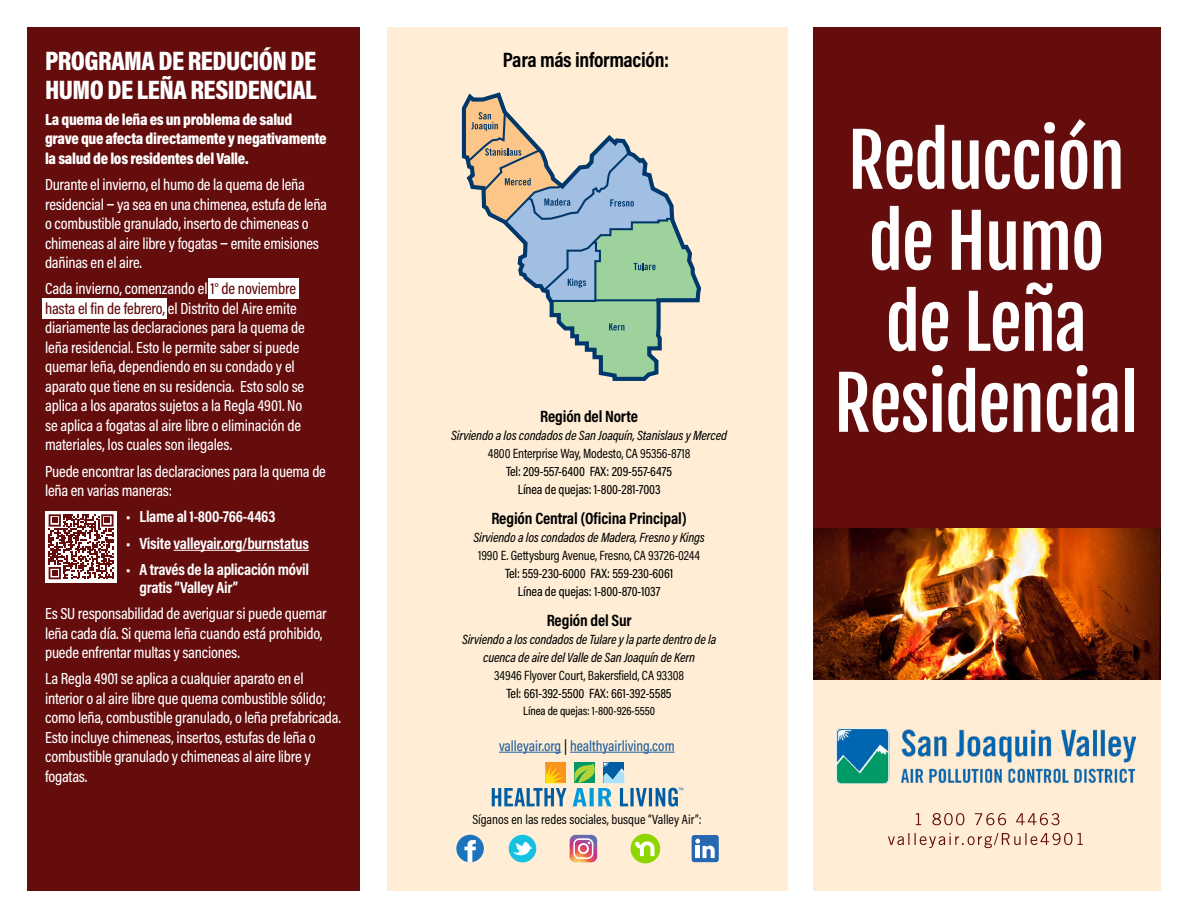
<style>
.page{position:relative;width:1188px;height:918px;background:#fff}
.page>*{position:absolute;margin:0;border:0;box-sizing:border-box;transform-origin:0 0}
.t1{font:72px/81px "Fjalla One";letter-spacing:-.02em;color:#fff;text-align:center}
.t2{font:900 27px/28.5px "Acumin Pro Cond";letter-spacing:-.02em;color:#fff}
.t3{font:700 21px "Acumin Pro Cond";letter-spacing:-.015em;color:#000}
.t4{font:700 16.5px "Acumin Pro Cond";letter-spacing:-.01em;color:#000}
.t5{font:500 16.2px/19.5px "Acumin Pro Cond";letter-spacing:-.015em;color:#fff}
.t6{font:900 16.2px/19.5px "Acumin Pro Cond";letter-spacing:-.02em;color:#fff}
.t7{font:700 16.2px/18px "Acumin Pro Cond";letter-spacing:-.02em;color:#fff}
.t8{font:500 15px "Acumin Pro Cond";color:#215e9e}
.t9{font:italic 500 13.5px/18px "Acumin Pro Cond";letter-spacing:-.01em;color:#000;text-align:center}
.t10{font:13.5px "Acumin Pro Cond";letter-spacing:-.005em;color:#000}
.t11{font:500 13.5px/18px "Acumin Pro Cond";letter-spacing:-.01em;color:#000;text-align:center}
.t12{font:500 12.15px "Acumin Pro Cond";letter-spacing:-.01em;color:#000}
.s1{font-family:"Chaparral Pro";font-weight:700}
.s2{color:#650c0d}
.s3{font-weight:400;color:#650c0d}
.s4{color:#000}
</style>
<div class="page">
<div style="left:27px;top:27px;width:333px;height:864px;background:#650c0d"></div>
<div style="left:387px;top:27px;width:401px;height:864px;background:#ffeed5"></div>
<div style="left:814px;top:680px;width:347px;height:211px;background:#ffeed5"></div>
<img style="left:837px;top:728px;width:299px;height:55px">
<div style="left:814px;top:27px;width:347px;height:501px;background:#650c0d"></div>
<svg style="left:888px;top:833px;width:195px;height:15px"></svg>
<svg style="left:916px;top:813px;width:143px;height:12px"></svg>
<svg style="left:463px;top:95px;width:236px;height:283px"></svg>
<img style="left:814px;top:528px;width:347px;height:152px">
<hr style="left:499px;top:752px;width:62px;height:1px;background:#215e9e">
<hr style="left:570px;top:752px;width:105px;height:1px;background:#215e9e">
<svg style="left:492px;top:763px;width:74px;height:43px"></svg>
<svg style="left:573px;top:763px;width:110px;height:44px"></svg>
<div style="left:456px;top:835px;width:28px;height:27px;background:#1c75bc;border-radius:50%"></div>
<svg style="left:464px;top:840px;width:12px;height:22px"></svg>
<div style="left:509px;top:835px;width:27px;height:27px;background:#15c1e1;border-radius:50%"></div>
<svg style="left:513px;top:841px;width:19px;height:15px"></svg>
<svg style="left:570px;top:835px;width:27px;height:27px"></svg>
<div style="left:631px;top:834px;width:29px;height:29px;background:#8fd600;border-radius:50%"></div>
<svg style="left:635px;top:841px;width:19px;height:15px"></svg>
<div style="left:692px;top:835px;width:27px;height:27px;background:#2867b2;border-radius:3px"></div>
<svg style="left:695px;top:839px;width:20px;height:19px"></svg>
<div style="left:209px;top:279px;width:90px;height:20px;background:#fff"></div>
<div style="left:42px;top:299px;width:124px;height:20px;background:#fff"></div>
<hr style="left:174px;top:550px;width:135px;height:1px;background:#fff">
<div style="left:45px;top:511px;width:72px;height:72px;background:#fff"></div>
<svg style="left:49px;top:514px;width:65px;height:65px"></svg>
<h2 class="t2" style="left:45px;top:46px;width:273px">PROGRAMA DE REDUCIÓN DE<br>HUMO DE LEÑA RESIDENCIAL</h2>
<p class="t6" style="left:45px;top:109px;width:283px">La quema de leña es un problema de salud grave que afecta directamente y negativamente la salud de los residentes del Valle.</p>
<p class="t5" style="left:45px;top:175px;width:284px">Durante el invierno, el humo de la quema de leña residencial <span class="s1">–</span> ya sea en una chimenea, estufa de leña o combustible granulado, inserto de chimeneas o chimeneas al aire libre y fogatas <span class="s1">–</span> emite emisiones dañinas en el aire.</p>
<p class="t5" style="left:45px;top:279px;width:261px">Cada invierno, comenzando el <span class="s2">1</span><span class="s3">°</span> <span class="s2">de noviembre hasta el fin de febrero,</span> el Distrito del Aire emite diariamente las declaraciones para la quema de leña residencial. Esto le permite saber si puede quemar leña, dependiendo en su condado y el aparato que tiene en su residencia. Esto solo se aplica a los aparatos sujetos a la Regla 4901. No se aplica a fogatas al aire libre o eliminación de materiales, los cuales son ilegales.</p>
<p class="t5" style="left:45px;top:461px;width:282px">Puede encontrar las declaraciones para la quema de leña en varias maneras:</p>
<p class="t7" style="left:126px;top:507px;width:151px">• Llame al 1-800-766-4463</p>
<p class="t7" style="left:126px;top:534px;width:184px">• Visite valleyair.org/burnstatus</p>
<p class="t7" style="left:140px;top:560px;width:171px;text-indent:-13px">• A través de la aplicación móvil gratis “Valley Air”</p>
<p class="t5" style="left:45px;top:604px;width:283px">Es SU responsabilidad de averiguar si puede quemar leña cada día. Si quema leña cuando está prohibido, puede enfrentar multas y sanciones.</p>
<p class="t5" style="left:45px;top:669px;width:297px">La Regla 4901 se aplica a cualquier aparato en el interior o al aire libre que quema combustible sólido; como leña, combustible granulado, o leña prefabricada.<br>Esto incluye chimeneas, insertos, estufas de leña o combustible granulado y chimeneas al aire libre y fogatas.</p>
<p class="t3" style="left:503px;top:46px;width:168px">Para más información:</p>
<p class="t4" style="left:540px;top:406px;width:100px">Región del Norte</p>
<p class="t9" style="left:451px;top:427px;width:277px">Sirviendo a los condados de San Joaquín, Stanislaus y Merced</p>
<p class="t10" style="left:488px;top:445px;width:204px">4800 Enterprise Way, Modesto, CA 95356-8718</p>
<p class="t11" style="left:506px;top:463px;width:168px">Tel: 209-557-6400 FAX: 209-557-6475<br>Línea de quejas: 1-800-281-7003</p>
<p class="t4" style="left:491px;top:508px;width:197px">Región Central (Oficina Principal)</p>
<p class="t9" style="left:473px;top:529px;width:233px">Sirviendo a los condados de Madera, Fresno y Kings</p>
<p class="t10" style="left:478px;top:547px;width:224px">1990 E. Gettysburg Avenue, Fresno, CA 93726-0244</p>
<p class="t11" style="left:505px;top:565px;width:170px">Tel: 559-230-6000 FAX: 559-230-6061<br>Línea de quejas: 1-800-870-1037</p>
<p class="t4" style="left:547px;top:610px;width:86px">Región del Sur</p>
<p class="t9" style="left:462px;top:631px;width:256px">Sirviendo a los condados de Tulare y la parte dentro de la cuenca de aire del Valle de San Joaquín de Kern</p>
<p class="t10" style="left:494px;top:667px;width:192px">34946 Flyover Court, Bakersfield, CA 93308</p>
<p class="t11" style="left:507px;top:685px;width:167px">Tel: 661-392-5500 FAX: 661-392-5585</p>
<p class="t12" style="left:523px;top:703px;width:133px">Línea de quejas: 1-800-926-5550</p>
<p class="t8" style="left:499px;top:736px;width:177px">valleyair.org <span class="s4">|</span> healthyairliving.com</p>
<p class="t10" style="left:472px;top:811px;width:231px">Síganos en las redes sociales, busque “Valley Air”:</p>
<h1 class="t1" style="left:834px;top:120px;width:306px">Reducción de Humo de Leña<br>Residencial</h1>
</div>
